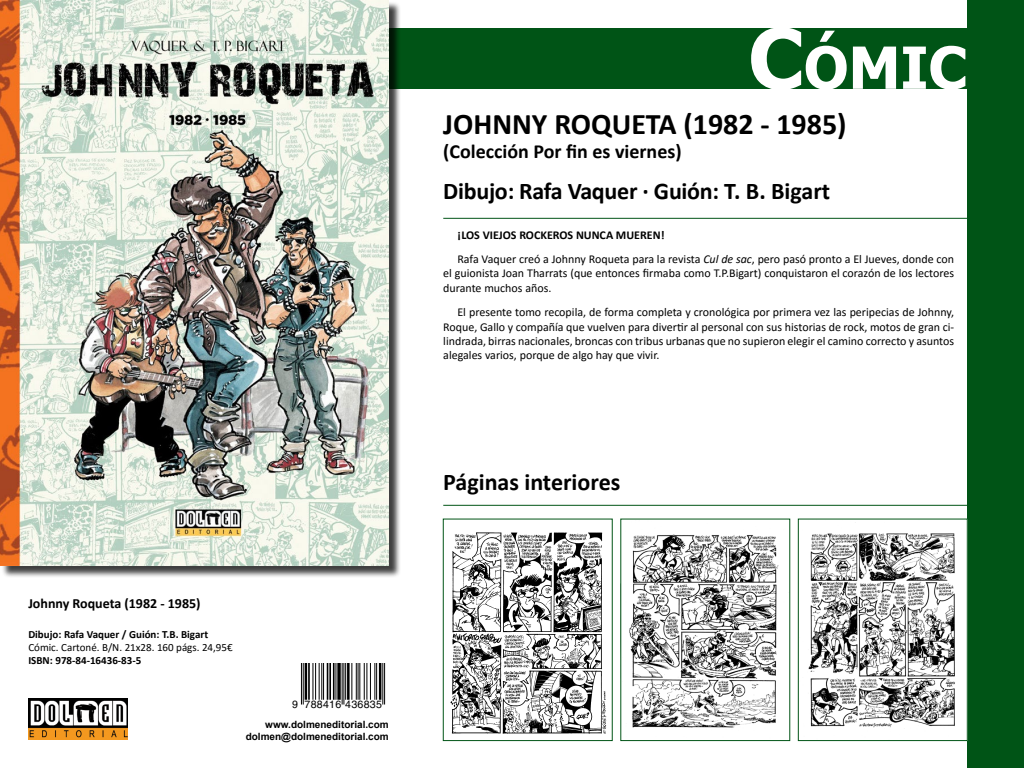
<style>
.page{position:relative;width:1024px;height:768px;background:#fff}
.page>*{position:absolute;margin:0;border:0;box-sizing:border-box;transform-origin:0 0}
.t1{font:700 58.1px "Tahoma";color:#fff}
.t2{font:700 30px "Calibri";color:#000}
.t3{font:700 24px "Calibri";letter-spacing:-.01em;color:#000}
.t4{font:700 20px "Calibri";color:#000}
.t5{font:700 14px "Calibri";color:#000}
.t6{font:12px/14.4px "Calibri";color:#000;text-align:justify}
.t7{font:700 12px "Calibri";color:#000}
.No_Spacing{font:700 11px "Calibri";color:#000}
.No_Spacing-2{font:11px "Calibri";color:#000}
.t8{font:10.6px "Helvetica";letter-spacing:.025em;color:#000}
.t9{font:700 10px/12px "Arial";color:#000;text-align:right}
.s1{font-size:83px}
.s2{font-style:italic}
</style>
<div class="page">
<div style="left:0;top:28px;width:1024px;height:61px;background:#005416"></div>
<div style="left:967px;top:0;width:57px;height:768px;background:#005416"></div>
<img style="left:28px;top:698px;width:100px;height:42px">
<hr style="left:443px;top:218px;width:581px;height:1px;background:#005416">
<hr style="left:443px;top:505px;width:581px;height:1px;background:#005416">
<img style="left:808px;top:533px;width:147px;height:195px">
<div style="left:798px;top:519px;width:170px;height:222px;border:1px solid #005416"></div>
<img style="left:629px;top:534px;width:150px;height:194px">
<img style="left:450px;top:532px;width:156px;height:202px">
<div style="left:443px;top:519px;width:170px;height:222px;border:1px solid #005416"></div>
<div style="left:2px;top:2px;width:399px;height:576px;background:#000;opacity:.75"></div>
<img style="left:0;top:0;width:389px;height:566px">
<hr style="left:301px;top:664px;width:1px;height:41px;background:#000">
<hr style="left:303px;top:664px;width:1px;height:41px;background:#000">
<hr style="left:305px;top:664px;width:2px;height:36px;background:#000">
<hr style="left:308px;top:664px;width:2px;height:36px;background:#000">
<hr style="left:313px;top:664px;width:1px;height:36px;background:#000">
<hr style="left:315px;top:664px;width:1px;height:36px;background:#000">
<hr style="left:319px;top:664px;width:1px;height:36px;background:#000">
<hr style="left:321px;top:664px;width:1px;height:36px;background:#000">
<hr style="left:323px;top:664px;width:1px;height:36px;background:#000">
<hr style="left:327px;top:664px;width:1px;height:36px;background:#000">
<hr style="left:329px;top:664px;width:2px;height:36px;background:#000">
<hr style="left:333px;top:664px;width:2px;height:36px;background:#000">
<hr style="left:336px;top:664px;width:1px;height:36px;background:#000">
<svg style="left:337px;top:664px;width:4px;height:36px"></svg>
<hr style="left:342px;top:664px;width:1px;height:41px;background:#000">
<hr style="left:344px;top:664px;width:1px;height:41px;background:#000">
<hr style="left:345px;top:664px;width:1px;height:36px;background:#000">
<hr style="left:347px;top:664px;width:3px;height:36px;background:#000">
<hr style="left:351px;top:664px;width:1px;height:36px;background:#000">
<hr style="left:356px;top:664px;width:1px;height:36px;background:#000">
<hr style="left:358px;top:664px;width:1px;height:36px;background:#000">
<hr style="left:359px;top:664px;width:1px;height:36px;background:#000">
<hr style="left:364px;top:664px;width:1px;height:36px;background:#000">
<hr style="left:367px;top:664px;width:1px;height:36px;background:#000">
<hr style="left:370px;top:664px;width:1px;height:36px;background:#000">
<hr style="left:374px;top:664px;width:1px;height:36px;background:#000">
<hr style="left:376px;top:664px;width:1px;height:36px;background:#000">
<hr style="left:379px;top:664px;width:2px;height:36px;background:#000">
<hr style="left:382px;top:664px;width:1px;height:41px;background:#000">
<hr style="left:384px;top:664px;width:1px;height:41px;background:#000">
<p class="t5" style="left:28px;top:593px;width:174px">Johnny Roqueta (1982 - 1985)</p>
<p class="No_Spacing" style="left:28px;top:627px;width:181px">Dibujo: Rafa Vaquer / Guión: T.B. Bigart</p>
<p class="No_Spacing-2" style="left:28px;top:640px;width:206px">Cómic. Cartoné. B/N. 21x28. 160 págs. 24,95€</p>
<p class="No_Spacing" style="left:28px;top:653px;width:115px">ISBN: 978-84-16436-83-5</p>
<p class="t8" style="left:292px;top:698px;width:91px">9 788416 436835</p>
<p class="t9" style="left:246px;top:718px;width:145px">www.dolmeneditorial.com dolmen@dolmeneditorial.com</p>
<h1 class="t1" style="left:748px;top:27px;width:217px"><span class="s1">C</span>ómic</h1>
<p class="t2" style="left:443px;top:103px;width:405px">JOHNNY ROQUETA (1982 - 1985)</p>
<p class="t4" style="left:443px;top:138px;width:240px">(Colección Por fin es viernes)</p>
<p class="t3" style="left:443px;top:174px;width:388px">Dibujo: Rafa Vaquer · Guión: T. B. Bigart</p>
<p class="t7" style="left:457px;top:226px;width:209px">¡LOS VIEJOS ROCKEROS NUNCA MUEREN!</p>
<p class="t6" style="left:443px;top:251px;width:512px;text-indent:14px">Rafa Vaquer creó a Johnny Roqueta para la revista <span class="s2">Cul de sac</span>, pero pasó pronto a El Jueves, donde con el guionista Joan Tharrats (que entonces firmaba como T.P.Bigart) conquistaron el corazón de los lectores durante muchos años.</p>
<p class="t6" style="left:443px;top:305px;width:512px;text-indent:14px">El presente tomo recopila, de forma completa y cronológica por primera vez las peripecias de Johnny, Roque, Gallo y compañía que vuelven para divertir al personal con sus historias de rock, motos de gran ci&shy;lindrada, birras nacionales, broncas con tribus urbanas que no supieron elegir el camino correcto y asuntos alegales varios, porque de algo hay que vivir.</p>
<h3 class="t3" style="left:443px;top:465px;width:179px">Páginas interiores</h3>
</div>
